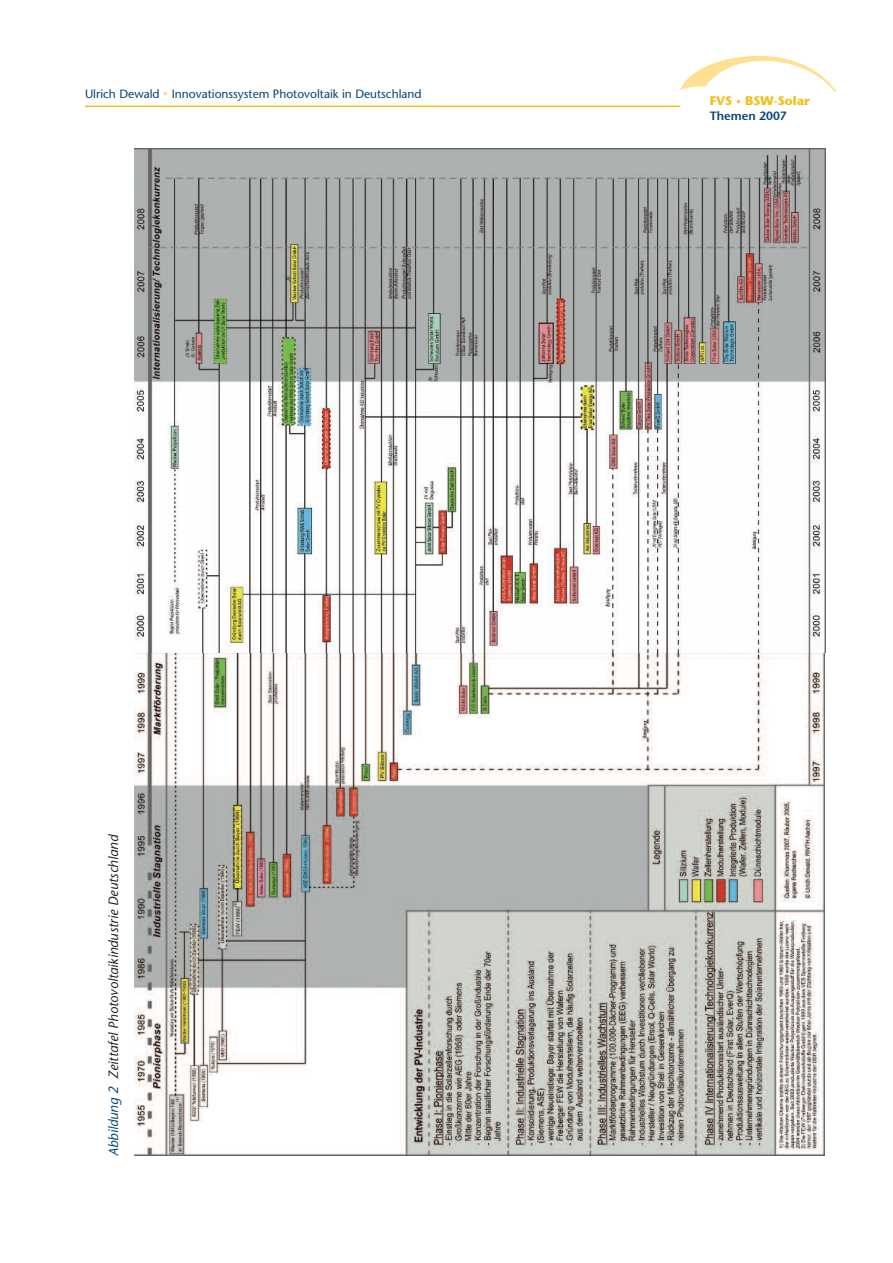
<style>
.page{position:relative;width:893px;height:1263px;background:#fff}
.page>*{position:absolute;margin:0;border:0;box-sizing:border-box;transform-origin:0 0}
.t1{font:italic 13.5px "Stone Sans";color:#231f20}
.t2{font:700 12.45px "Stone Sans";color:#f0c01d}
.t3{font:12px "Stone Sans";color:#064475}
.t4{font:600 12px "Stone Sans";color:#064475}
.s1{font-size:9.75px;color:#f7db93}
.s2{font-size:9.75px}
.s3{color:#064475}
</style>
<div class="page">
<hr style="left:85px;top:106px;width:595px;height:1px;background:#f0c01d">
<svg style="left:680px;top:55px;width:156px;height:37px"></svg>
<img style="left:134px;top:652px;width:690px;height:504px">
<img style="left:134px;top:148px;width:692px;height:504px">
<p class="t3" style="left:85px;top:89px;width:338px">Ulrich Dewald <span class="s1">•</span> Innovationssystem Photovoltaik in Deutschland</p>
<p class="t2" style="left:710px;top:96px;width:102px">FVS <span class="s2">•</span> BSW-Solar</p>
<p class="t4" style="left:710px;top:111px;width:79px">Themen 2007</p>
<p class="t1" style="left:108px;top:1156px;width:322px;rotate:-90deg"><span class="s3">Abbildung 2</span> Zeittafel Photovoltaikindustrie Deutschland</p>
</div>
